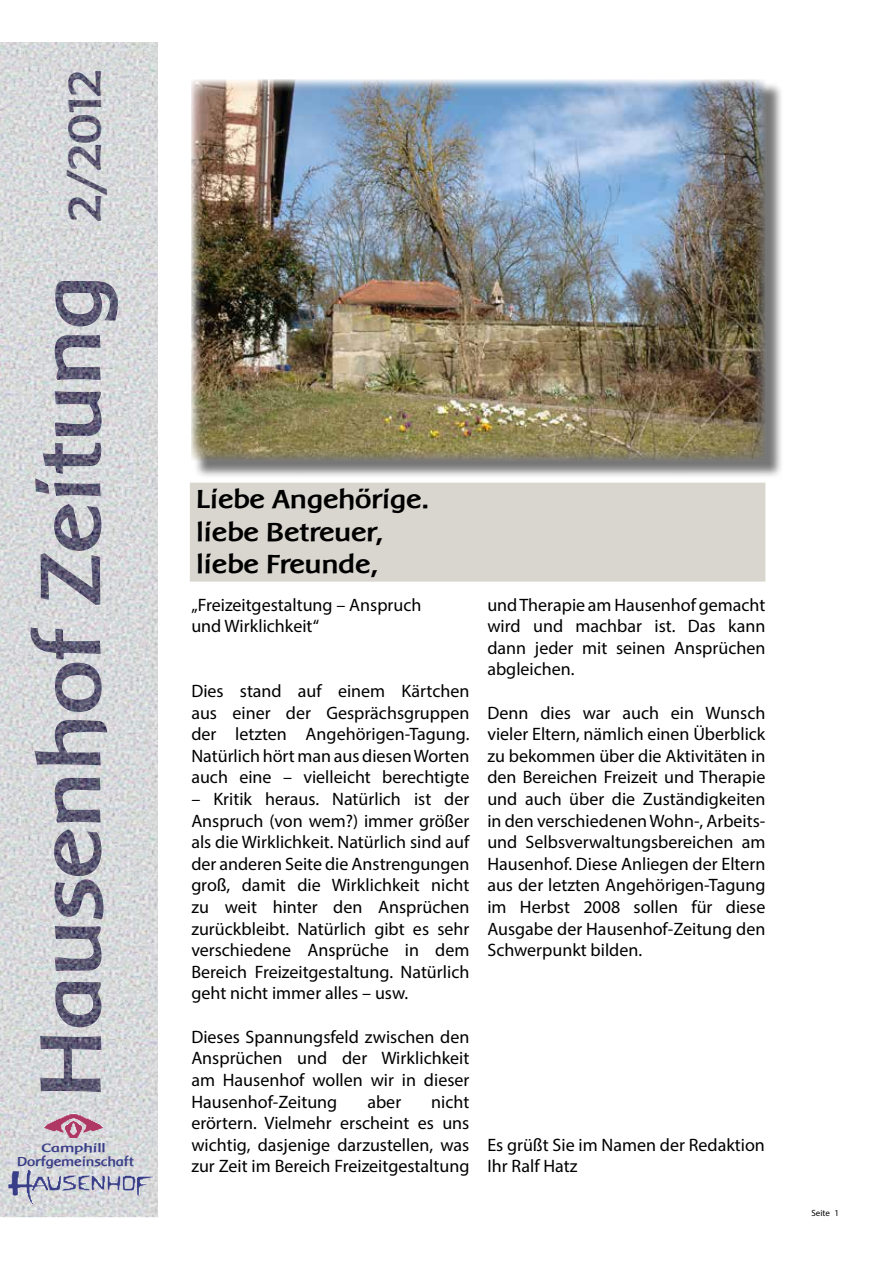
<style>
.page{position:relative;width:893px;height:1263px;background:#fff}
.page>*{position:absolute;margin:0;border:0;box-sizing:border-box;transform-origin:0 0}
.t1{font:700 90px "Platonia";color:#0b002f}
.t2{font:700 27px/32.4px "Platonia";color:#000}
.t3{font:18px/21.6px "Myriad Pro";color:#000;text-align:justify}
.t4{font:700 13.5px "Platonia";color:#3a3e88}
.t5{font:700 12.3px "Platonia";color:#3a3e88;scale:1.2 1}
.t6{font:9px "Myriad Pro";color:#000}
.s1{font-size:46.8px}
</style>
<div class="page">
<div style="left:190px;top:483px;width:575px;height:99px;background:#d9d6d0;border:2px solid #d9d6d0"></div>
<div style="left:194px;top:82px;width:590px;height:397px;background:#000;opacity:.54"></div>
<img style="left:191px;top:79px;width:574px;height:382px">
<img style="left:0;top:42px;width:157px;height:1176px">
<img style="left:6px;top:1170px;width:146px;height:34px">
<img style="left:44px;top:1114px;width:59px;height:24px">
<h1 class="t1" style="left:22px;top:1095px;width:1028px;rotate:-90deg">Hausenhof Zeitung <span class="s1">2/2012</span></h1>
<p class="t5" style="left:42px;top:1141px;width:55px">Camphill</p>
<p class="t4" style="left:17px;top:1154px;width:118px">Dorfgemeinschaft</p>
<h2 class="t2" style="left:197px;top:483px;width:234px">Liebe Angehörige. liebe Betreuer, liebe Freunde,</h2>
<p class="t3" style="left:191px;top:593px;width:232px">„Freizeitgestaltung – Anspruch und Wirklichkeit“</p>
<p class="t3" style="left:191px;top:680px;width:280px">Dies stand auf einem Kärtchen aus einer der Gesprächsgruppen der letzten Angehörigen-Tagung.<br>Natürlich hört man aus diesen Worten auch eine – vielleicht berechtigte</p>
<p class="t3" style="left:191px;top:788px;width:280px">– Kritik heraus. Natürlich ist der Anspruch (von wem?) immer größer als die Wirklichkeit. Natürlich sind auf der anderen Seite die Anstrengungen groß, damit die Wirklichkeit nicht zu weit hinter den Ansprüchen zurückbleibt. Natürlich gibt es sehr verschiedene Ansprüche in dem Bereich Freizeitgestaltung. Natürlich geht nicht immer alles – usw.</p>
<p class="t3" style="left:191px;top:1025px;width:280px">Dieses Spannungsfeld zwischen den Ansprüchen und der Wirklichkeit am Hausenhof wollen wir in dieser Hausenhof-Zeitung</p>
<p class="t3" style="left:191px;top:1090px;width:280px;text-indent:240px">nicht erörtern. Vielmehr erscheint es uns wichtig, dasjenige darzustellen, was zur Zeit im Bereich Freizeitgestaltung</p>
<p class="t3" style="left:367px;top:1090px;width:35px">aber</p>
<p class="t3" style="left:487px;top:593px;width:280px">und Therapie am Hausenhof gemacht wird und machbar ist. Das kann dann jeder mit seinen Ansprüchen abgleichen.</p>
<p class="t3" style="left:487px;top:701px;width:280px">Denn dies war auch ein Wunsch vieler Eltern, nämlich einen Überblick zu bekommen über die Aktivitäten in den Bereichen Freizeit und Therapie und auch über die Zuständigkeiten in den verschiedenen Wohn-, Arbeits&shy;und Selbsverwaltungsbereichen am Hausenhof. Diese Anliegen der Eltern aus der letzten Angehörigen-Tagung im Herbst 2008 sollen für diese Ausgabe der Hausenhof-Zeitung den Schwerpunkt bilden.</p>
<p class="t3" style="left:487px;top:1133px;width:279px">Es grüßt Sie im Namen der Redaktion<br>Ihr Ralf Hatz</p>
<p class="t6" style="left:811px;top:1207px;width:29px">Seite 1</p>
</div>
